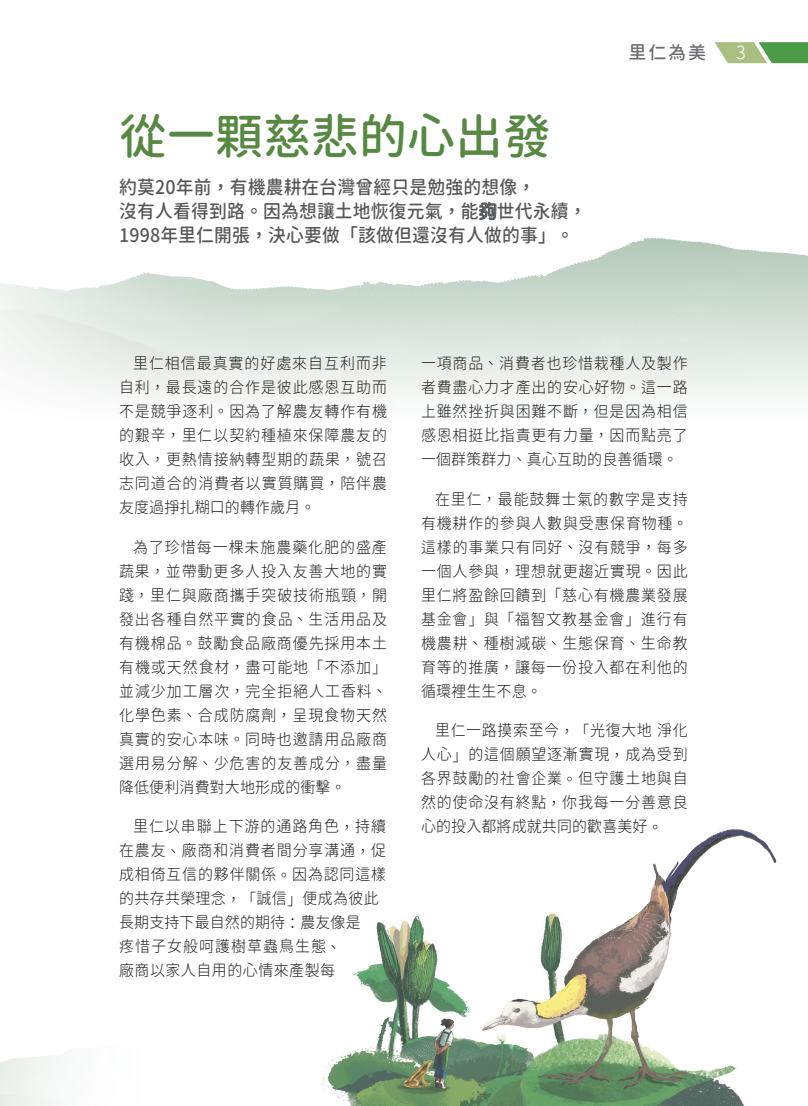
<style>
.page{position:relative;width:808px;height:1106px;background:#fff}
.page>*{position:absolute;margin:0;border:0;box-sizing:border-box;transform-origin:0 0}
.t1{font:500 48px "Gen Jyuu Gothic";color:#578943}
.t2{font:500 18.75px/24px "Gen Jyuu Gothic";letter-spacing:.01em;color:#57585a;scale:.95 1}
.t3{font:500 18px "Gen Jyuu Gothic";color:#6c6d70}
.t4{font:300 18px "Gen Jyuu Gothic";color:#fff}
.t5{font:300 15.75px/24px "Gen Jyuu Gothic";letter-spacing:.055em;color:#231f20;text-align:justify;scale:.95 1}
.s1{font-family:"Source Han Sans TC"}
.s2{font-family:"DF Yuan Std W7";font-weight:400}
</style>
<div class="page">
<svg style="left:714px;top:42px;width:94px;height:21px;background:#8ab777"></svg>
<img style="left:321px;top:829px;width:456px;height:277px">
<svg style="left:479px;top:202px;width:17px;height:18px"></svg>
<h1 class="t1" style="left:119px;top:102px;width:434px">從一顆慈悲的心出發</h1>
<p class="t2" style="left:119px;top:175px;width:494px">約莫20年前<span class="s1">，</span>有機農耕在台灣曾經只是勉強的想像<span class="s1">，<br></span>沒有人看得到路<span class="s1">。</span>因為想讓土地恢復元氣<span class="s1">，</span>能<span class="s2">夠</span>世代永續<span class="s1">，<br></span>1998年里仁開張<span class="s1">，</span>決心要做<span class="s1">「</span>該做但還沒有人做的事<span class="s1">」。</span></p>
<p class="t3" style="left:629px;top:40px;width:79px">里仁為美</p>
<p class="t4" style="left:736px;top:40px;width:11px">3</p>
<p class="t5" style="left:119px;top:350px;width:284px;text-indent:14px">里仁相信最真實的好處來自互利而非自利<span class="s1">，</span>最長遠的合作是彼此感恩互助而不是競爭逐利<span class="s1">。</span>因為了解農友轉作有機的艱辛<span class="s1">，</span>里仁以契約種植來保障農友的收入<span class="s1">，</span>更熱情接納轉型期的蔬果<span class="s1">，</span>號召志同道合的消費者以實質購買<span class="s1">，</span>陪伴農友度過掙扎糊口的轉作歲月<span class="s1">。</span></p>
<p class="t5" style="left:119px;top:534px;width:284px;text-indent:14px">為了珍惜每一棵未施農藥化肥的盛產蔬果<span class="s1">，</span>並帶動更多人投入友善大地的實踐<span class="s1">，</span>里仁與廠商攜手突破技術瓶頸<span class="s1">，</span>開發出各種自然平實的食品<span class="s1">、</span>生活用品及有機棉品<span class="s1">。</span>鼓勵食品廠商優先採用本土有機或天然食材<span class="s1">，</span>盡可能地<span class="s1">「</span>不添加<span class="s1">」</span>並減少加工層次<span class="s1">，</span>完全拒絕人工香料<span class="s1">、</span>化學色素<span class="s1">、</span>合成防腐劑<span class="s1">，</span>呈現食物天然真實的安心本味<span class="s1">。</span>同時也邀請用品廠商選用易分解<span class="s1">、</span>少危害的友善成分<span class="s1">，</span>盡量降低便利消費對大地形成的衝擊<span class="s1">。</span></p>
<p class="t5" style="left:119px;top:814px;width:283px;text-align:left;text-indent:14px">里仁以串聯上下游的通路角色<span class="s1">，</span>持續在農友<span class="s1">、</span>廠商和消費者間分享溝通<span class="s1">，</span>促成相倚互信的夥伴關係<span class="s1">。</span>因為認同這樣的共存共榮理念<span class="s1">，「</span>誠信<span class="s1">」</span>便成為彼此長期支持下最自然的期待<span class="s1">：</span>農友像是<br>疼惜子女般呵護樹草蟲鳥生態<span class="s1">、<br></span>廠商以家人自用的心情來產製每</p>
<p class="t5" style="left:421px;top:350px;width:282px">一項商品<span class="s1">、</span>消費者也珍惜栽種人及製作者費盡心力才產出的安心好物<span class="s1">。</span>這一路上雖然挫折與困難不斷<span class="s1">，</span>但是因為相信感恩相挺比指責更有力量<span class="s1">，</span>因而點亮了一個群策群力<span class="s1">、</span>真心互助的良善循環<span class="s1">。</span></p>
<p class="t5" style="left:421px;top:486px;width:282px;text-indent:14px">在里仁<span class="s1">，</span>最能鼓舞士氣的數字是支持有機耕作的參與人數與受惠保育物種<span class="s1">。</span>這樣的事業只有同好<span class="s1">、</span>沒有競爭<span class="s1">，</span>每多一個人參與<span class="s1">，</span>理想就更趨近實現<span class="s1">。</span>因此里仁將盈餘回饋到<span class="s1">「</span>慈心有機農業發展基金會<span class="s1">」</span>與<span class="s1">「</span>福智文教基金會<span class="s1">」</span>進行有機農耕<span class="s1">、</span>種樹減碳<span class="s1">、</span>生態保育<span class="s1">、</span>生命教育等的推廣<span class="s1">，</span>讓每一份投入都在利他的循環裡生生不息<span class="s1">。</span></p>
<p class="t5" style="left:421px;top:718px;width:282px;text-indent:14px">里仁一路摸索至今<span class="s1">，「</span>光復大地 淨化人心<span class="s1">」</span>的這個願望逐漸實現<span class="s1">，</span>成為受到各界鼓勵的社會企業<span class="s1">。</span>但守護土地與自然的使命沒有終點<span class="s1">，</span>你我每一分善意良心的投入都將成就共同的歡喜美好<span class="s1">。</span></p>
</div>
